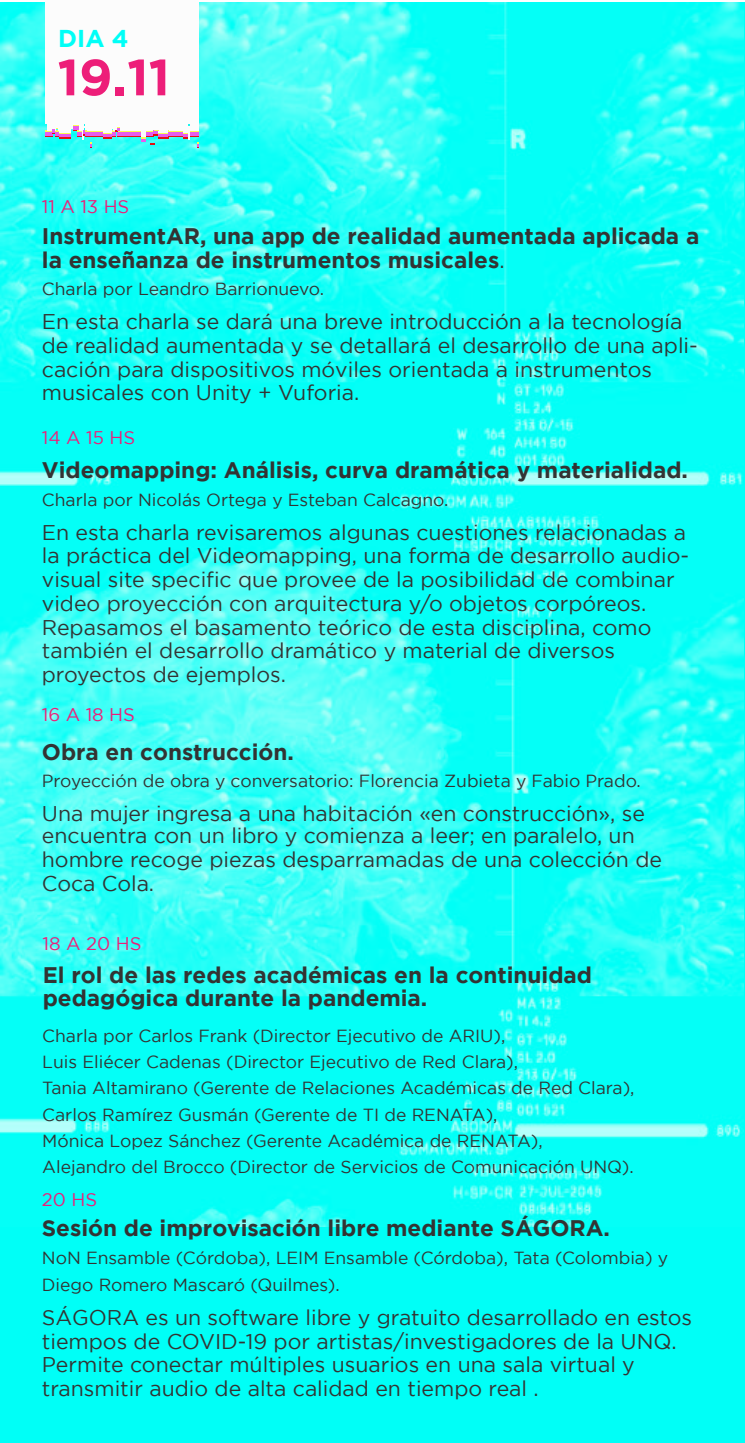
<style>
.page{position:relative;width:745px;height:1443px;background:#fff}
.page>*{position:absolute;margin:0;border:0;box-sizing:border-box;transform-origin:0 0}
.t1{font:700 50.75px "Gotham";color:#ed1e79}
.t2{font:700 24.38px "Gotham";color:#00fff7}
.t3{font:700 22.5px/23.8px "Gotham";color:#333}
.t4{font:21.25px/23.8px "Gotham";color:#333}
.t5{font:18.25px "Gotham";color:#ed1e79}
.t6{font:17.5px/26.2px "Gotham";color:#333}
.s1{font-weight:400;font-size:21.25px}
</style>
<div class="page">
<div style="left:0;top:2px;width:745px;height:1440px;background:#00fff7"></div>
<img style="left:0;top:2px;width:743px;height:1224px">
<svg style="left:45px;top:108px;width:154px;height:40px;background:#9bd7e2"></svg>
<div style="left:45px;top:0;width:153px;height:124px;background:#fcfcfc"></div>
<p class="t2" style="left:58px;top:24px;width:72px">DIA 4</p>
<h1 class="t1" style="left:58px;top:48px;width:114px">19.11</h1>
<p class="t5" style="left:42px;top:196px;width:89px">11 A 13 HS</p>
<p class="t3" style="left:42px;top:224px;width:659px">InstrumentAR, una app de realidad aumentada aplicada a la enseñanza de instrumentos musicales<span class="s1">.</span></p>
<p class="t6" style="left:42px;top:276px;width:284px">Charla por Leandro Barrionuevo.</p>
<p class="t4" style="left:42px;top:309px;width:657px">En esta charla se dará una breve introducción a la tecnología de realidad aumentada y se detallará el desarrollo de una apli&shy;cación para dispositivos móviles orientada a instrumentos musicales con Unity + Vuforia.</p>
<p class="t5" style="left:42px;top:428px;width:95px">14 A 15 HS</p>
<p class="t3" style="left:42px;top:458px;width:648px">Videomapping: Análisis, curva dramática y materialidad.</p>
<p class="t6" style="left:42px;top:486px;width:408px">Charla por Nicolás Ortega y Esteban Calcagno.</p>
<p class="t4" style="left:42px;top:520px;width:649px">En esta charla revisaremos algunas cuestiones relacionadas a la práctica del Videomapping, una forma de desarrollo audio&shy;visual site specific que provee de la posibilidad de combinar video proyección con arquitectura y/o objetos corpóreos.<br>Repasamos el basamento teórico de esta disciplina, como también el desarrollo dramático y material de diversos proyectos de ejemplos.</p>
<p class="t5" style="left:42px;top:704px;width:95px">16 A 18 HS</p>
<p class="t3" style="left:42px;top:739px;width:254px">Obra en construcción.</p>
<p class="t6" style="left:42px;top:767px;width:601px">Proyección de obra y conversatorio: Florencia Zubieta y Fabio Prado.</p>
<p class="t4" style="left:42px;top:801px;width:622px;line-height:23.4px">Una mujer ingresa a una habitación «en construcción», se encuentra con un libro y comienza a leer; en paralelo, un hombre recoge piezas desparramadas de una colección de Coca Cola.</p>
<p class="t5" style="left:43px;top:933px;width:100px">18 A 20 HS</p>
<p class="t3" style="left:43px;top:963px;width:551px;line-height:22.9px">El rol de las redes académicas en la continuidad pedagógica durante la pandemia.</p>
<p class="t6" style="left:42px;top:1022px;width:594px">Charla por Carlos Frank (Director Ejecutivo de ARIU),<br>Luis Eliécer Cadenas (Director Ejecutivo de Red Clara),<br>Tania Altamirano (Gerente de Relaciones Académicas de Red Clara), Carlos Ramírez Gusmán (Gerente de TI de RENATA),<br>Mónica Lopez Sánchez (Gerente Académica de RENATA),<br>Alejandro del Brocco (Director de Servicios de Comunicación UNQ).</p>
<p class="t5" style="left:42px;top:1189px;width:57px">20 HS</p>
<p class="t3" style="left:42px;top:1215px;width:570px">Sesión de improvisación libre mediante SÁGORA.</p>
<p class="t6" style="left:42px;top:1243px;width:628px;line-height:27.5px">NoN Ensamble (Córdoba), LEIM Ensamble (Córdoba), Tata (Colombia) y<br>Diego Romero Mascaró (Quilmes).</p>
<p class="t4" style="left:42px;top:1305px;width:652px">SÁGORA es un software libre y gratuito desarrollado en estos tiempos de COVID-19 por artistas/investigadores de la UNQ.<br>Permite conectar múltiples usuarios en una sala virtual y transmitir audio de alta calidad en tiempo real .</p>
</div>
